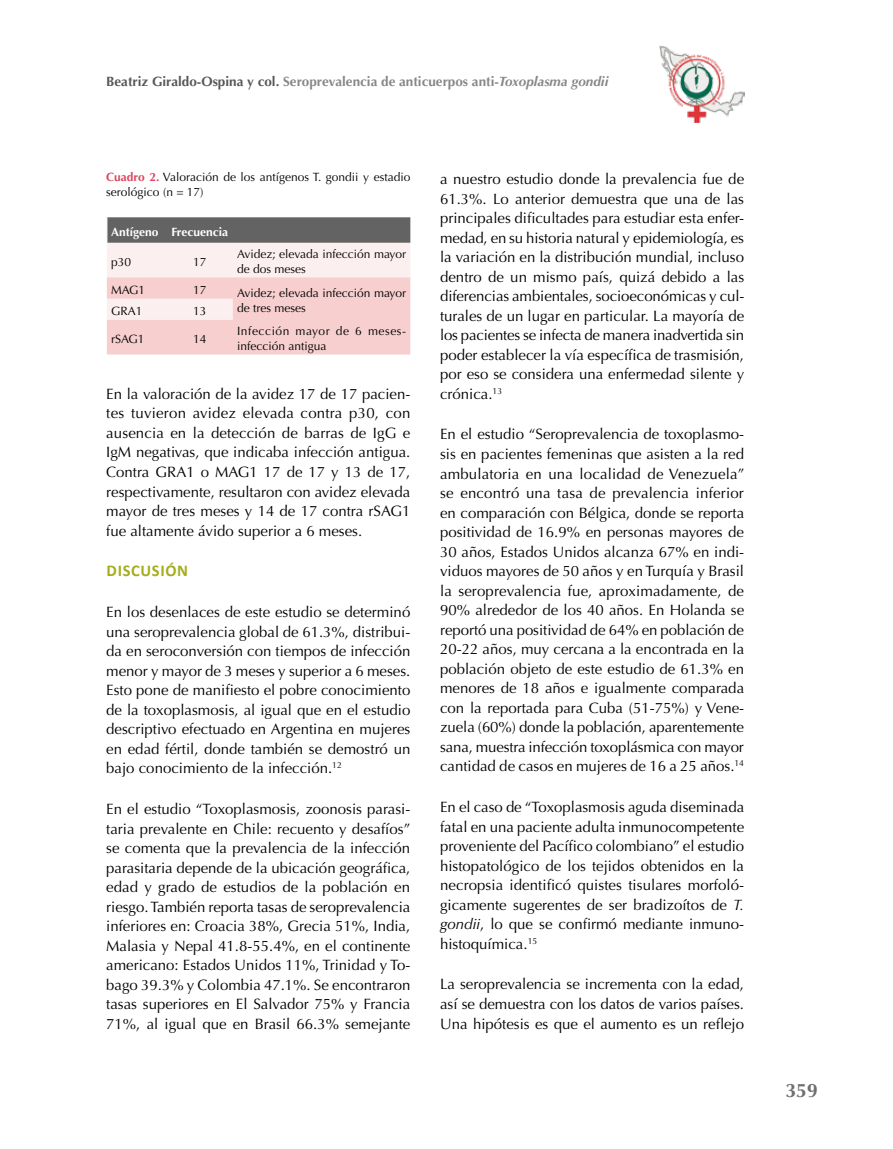
<style>
.page{position:relative;width:893px;height:1149px;background:#fff}
.page>*{position:absolute;margin:0;border:0;box-sizing:border-box;transform-origin:0 0}
.t1{font:700 19.5px "Optima";color:#706f6f}
.t2{font:700 16.5px "Calibri";letter-spacing:.04em;color:#a5ad1d}
.t3{font:15px/19.5px "Optima";color:#000;text-align:justify}
.t4{font:700 13.5px "Optima";color:#878787}
.t5{font:12px/15px "Optima";color:#000}
.t6{font:12px/15px "Optima";letter-spacing:.03em;color:#000}
.t7{font:700 12px "Optima";color:#fff}
.s1{color:#575756}
.s2{font-style:italic}
.s3{font-weight:700;color:#de465f}
</style>
<div class="page">
<svg style="left:107px;top:217px;width:303px;height:137px"></svg>
<img style="left:659px;top:46px;width:85px;height:76px">
<p class="t4" style="left:106px;top:74px;width:504px"><span class="s1">Beatriz Giraldo-Ospina y col.</span> Seroprevalencia de anticuerpos anti-<span class="s2">Toxoplasma gondii</span></p>
<p class="t5" style="left:106px;top:170px;width:306px"><span class="s3">Cuadro 2.</span> Valoración de los antígenos T. gondii y estadio serológico (n = 17)</p>
<p class="t7" style="left:111px;top:224px;width:119px">Antígeno Frecuencia</p>
<p class="t5" style="left:111px;top:254px;width:22px">p30</p>
<p class="t5" style="left:193px;top:254px;width:15px">17</p>
<p class="t5" style="left:237px;top:247px;width:171px">Avidez; elevada infección mayor de dos meses</p>
<p class="t5" style="left:111px;top:282px;width:36px">MAG1</p>
<p class="t5" style="left:193px;top:282px;width:15px">17</p>
<p class="t5" style="left:237px;top:285px;width:171px">Avidez; elevada infección mayor</p>
<p class="t5" style="left:111px;top:303px;width:33px">GRA1</p>
<p class="t5" style="left:193px;top:303px;width:15px">13</p>
<p class="t5" style="left:237px;top:300px;width:70px">de tres meses</p>
<p class="t5" style="left:111px;top:331px;width:35px">rSAG1</p>
<p class="t5" style="left:193px;top:331px;width:15px">14</p>
<p class="t6" style="left:237px;top:324px;width:171px">Infección mayor de 6 meses&shy;infección antigua</p>
<p class="t3" style="left:106px;top:384px;width:306px">En la valoración de la avidez 17 de 17 pacien&shy;tes tuvieron avidez elevada contra p30, con ausencia en la detección de barras de IgG e IgM negativas, que indicaba infección antigua.<br>Contra GRA1 o MAG1 17 de 17 y 13 de 17, respectivamente, resultaron con avidez elevada mayor de tres meses y 14 de 17 contra rSAG1 fue altamente ávido superior a 6 meses.</p>
<p class="t2" style="left:107px;top:560px;width:83px">DISCUSIÓN</p>
<p class="t3" style="left:106px;top:602px;width:306px">En los desenlaces de este estudio se determinó una seroprevalencia global de 61.3%, distribui&shy;da en seroconversión con tiempos de infección menor y mayor de 3 meses y superior a 6 meses.<br>Esto pone de manifiesto el pobre conocimiento de la toxoplasmosis, al igual que en el estudio descriptivo efectuado en Argentina en mujeres en edad fértil, donde también se demostró un bajo conocimiento de la infección.<sup>12</sup></p>
<p class="t3" style="left:106px;top:799px;width:306px">En el estudio “Toxoplasmosis, zoonosis parasi&shy;taria prevalente en Chile: recuento y desafíos” se comenta que la prevalencia de la infección parasitaria depende de la ubicación geográfica, edad y grado de estudios de la población en riesgo. También reporta tasas de seroprevalencia inferiores en: Croacia 38%, Grecia 51%, India, Malasia y Nepal 41.8-55.4%, en el continente americano: Estados Unidos 11%, Trinidad y To&shy;bago 39.3% y Colombia 47.1%. Se encontraron tasas superiores en El Salvador 75% y Francia 71%, al igual que en Brasil 66.3% semejante</p>
<p class="t3" style="left:440px;top:169px;width:306px">a nuestro estudio donde la prevalencia fue de 61.3%. Lo anterior demuestra que una de las principales dificultades para estudiar esta enfer&shy;medad, en su historia natural y epidemiología, es la variación en la distribución mundial, incluso dentro de un mismo país, quizá debido a las diferencias ambientales, socioeconómicas y cul&shy;turales de un lugar en particular. La mayoría de los pacientes se infecta de manera inadvertida sin poder establecer la vía específica de trasmisión, por eso se considera una enfermedad silente y crónica.<sup>13</sup></p>
<p class="t3" style="left:440px;top:424px;width:306px">En el estudio “Seroprevalencia de toxoplasmo&shy;sis en pacientes femeninas que asisten a la red ambulatoria en una localidad de Venezuela” se encontró una tasa de prevalencia inferior en comparación con Bélgica, donde se reporta positividad de 16.9% en personas mayores de 30 años, Estados Unidos alcanza 67% en indi&shy;viduos mayores de 50 años y en Turquía y Brasil la seroprevalencia fue, aproximadamente, de 90% alrededor de los 40 años. En Holanda se reportó una positividad de 64% en población de 20-22 años, muy cercana a la encontrada en la población objeto de este estudio de 61.3% en menores de 18 años e igualmente comparada con la reportada para Cuba (51-75%) y Vene&shy;zuela (60%) donde la población, aparentemente sana, muestra infección toxoplásmica con mayor cantidad de casos en mujeres de 16 a 25 años.<sup>14</sup></p>
<p class="t3" style="left:440px;top:797px;width:306px">En el caso de “Toxoplasmosis aguda diseminada fatal en una paciente adulta inmunocompetente proveniente del Pacífico colombiano” el estudio histopatológico de los tejidos obtenidos en la necropsia identificó quistes tisulares morfoló&shy;gicamente sugerentes de ser bradizoítos de <span class="s2">T. gondii</span>, lo que se confirmó mediante inmuno&shy;histoquímica.<sup>15</sup></p>
<p class="t3" style="left:440px;top:974px;width:306px">La seroprevalencia se incrementa con la edad, así se demuestra con los datos de varios países.<br>Una hipótesis es que el aumento es un reflejo</p>
<h1 class="t1" style="left:785px;top:1079px;width:34px">359</h1>
</div>
